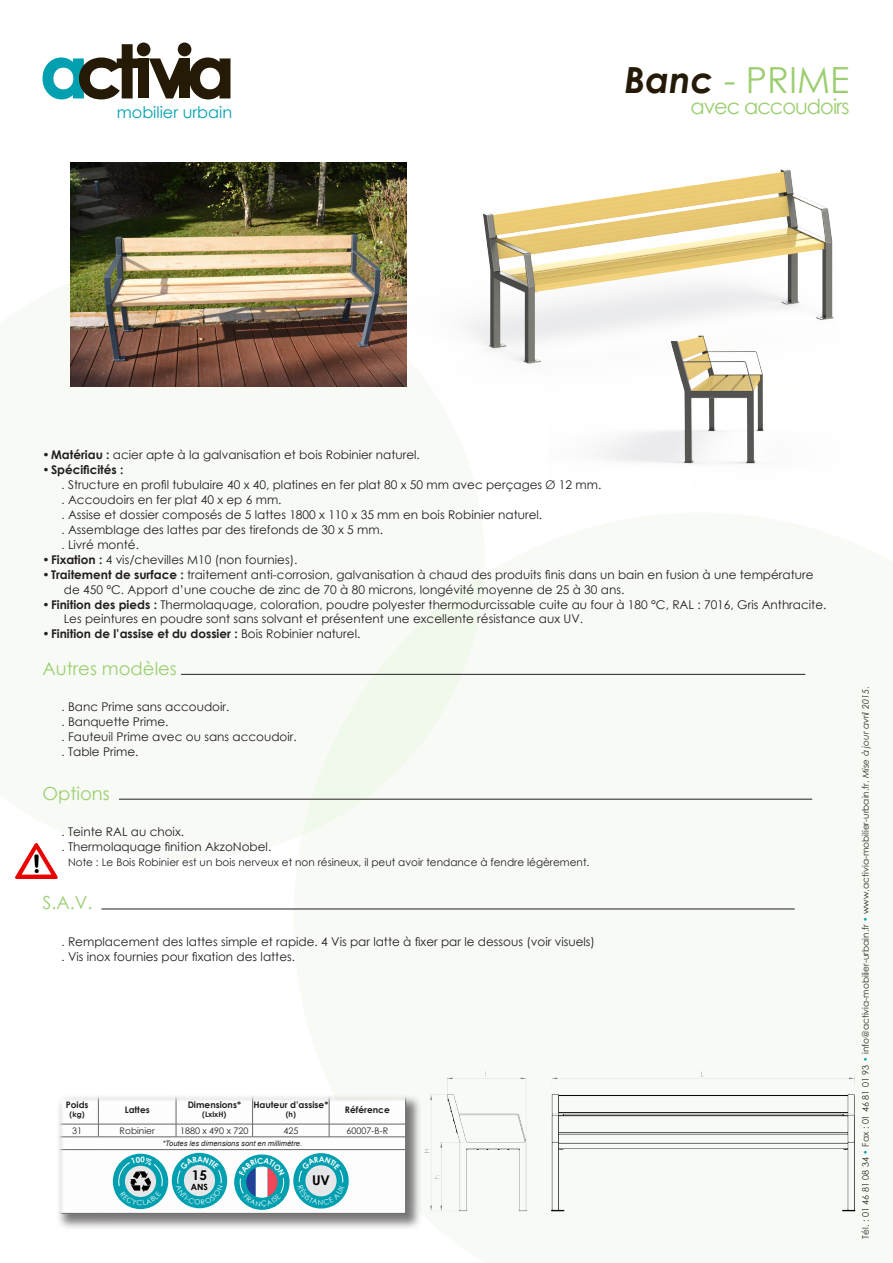
<style>
.page{position:relative;width:893px;height:1263px;background:#fff}
.page>*{position:absolute;margin:0;border:0;box-sizing:border-box;transform-origin:0 0}
.spécificite{font:36px "Century Gothic";color:#9cce71}
.spécificite-2{font:21px "Century Gothic";letter-spacing:-.05em;color:#9cce71}
.t1{font:18px "Century Gothic";color:#9cce71}
.t2{font:16.05px "Century Gothic";color:#00a0b0}
.t3{font:700 13.5px "Century Gothic";color:#000}
.TexteCourantPuces{font:12px "Century Gothic";color:#231f20}
.SousTitreCourant{font:12px/15px "Century Gothic";color:#231f20}
.SousTitreCourant-2{font:700 12px "Century Gothic";color:#231f20}
.TexteCourantPuces-2{font:10.5px "Century Gothic";color:#231f20}
.Style_de_paragraphe{font:9px "Century Gothic";color:#231f20}
.t4{font:700 9px "Century Gothic";color:#231f20}
.t5{font:700 8.55px "Century Gothic";color:#000}
.t6{font:italic 7.5px "Arial";color:#231f20}
.t7{font:700 7.5px "Century Gothic";color:#231f20}
.s1{font-weight:700;font-style:italic;color:#251a05}
.s2{font-weight:700}
.s3{font-family:"Arial"}
.s4{font-family:"Avenir LT Std";font-weight:300}
.s5{font-weight:400}
.s6{color:#00a0b0}
.s7{font-style:italic}
</style>
<div class="page">
<svg style="left:293px;top:574px;width:520px;height:637px;fill:#f8fbf5"></svg>
<svg style="left:43px;top:43px;width:187px;height:56px"></svg>
<div style="left:56px;top:1094px;width:366px;height:136px;background:#231f20;opacity:.6"></div>
<hr style="left:56px;top:1213px;width:42px;height:1px;background:#67676a">
<hr style="left:98px;top:1213px;width:78px;height:1px;background:#67676a">
<hr style="left:176px;top:1213px;width:77px;height:1px;background:#67676a">
<hr style="left:253px;top:1213px;width:76px;height:1px;background:#67676a">
<hr style="left:329px;top:1213px;width:77px;height:1px;background:#67676a">
<hr style="left:181px;top:674px;width:624px;height:1px;background:#231f20">
<hr style="left:119px;top:799px;width:693px;height:1px;background:#231f20">
<hr style="left:101px;top:908px;width:694px;height:1px;background:#231f20">
<img style="left:466px;top:168px;width:367px;height:196px">
<img style="left:543px;top:1068px;width:313px;height:144px">
<img style="left:363px;top:1068px;width:164px;height:151px">
<img style="left:549px;top:313px;width:285px;height:151px">
<img style="left:16px;top:843px;width:41px;height:35px">
<img style="left:70px;top:163px;width:337px;height:223px">
<svg style="left:56px;top:1094px;width:350px;height:119px"></svg>
<h3 class="t2" style="left:117px;top:101px;width:117px">mobilier urbain</h3>
<p class="spécificite" style="left:625px;top:55px;width:226px"><span class="s1">Banc</span> - PRIME</p>
<p class="spécificite-2" style="left:690px;top:92px;width:161px">avec accoudoirs</p>
<p class="SousTitreCourant" style="left:43px;top:447px;width:379px"><span class="s2">• Matériau :</span> acier apte à la galvanisation et bois Robinier naturel.</p>
<p class="SousTitreCourant-2" style="left:43px;top:460px;width:82px">• Spécificités :</p>
<p class="TexteCourantPuces" style="left:62px;top:476px;width:541px"><span class="s3">.</span> Structure en profil tubulaire 40 x 40, platines en fer plat 80 x 50 mm avec perçages <span class="s4">Ø</span> 12 mm.</p>
<p class="TexteCourantPuces" style="left:62px;top:491px;width:221px"><span class="s3">.</span> Accoudoirs en fer plat 40 x ep 6 mm.</p>
<p class="TexteCourantPuces" style="left:62px;top:506px;width:482px"><span class="s3">.</span> Assise et dossier composés de 5 lattes 1800 x 110 x 35 mm en bois Robinier naturel.</p>
<p class="TexteCourantPuces" style="left:62px;top:521px;width:323px"><span class="s3">.</span> Assemblage des lattes par des tirefonds de 30 x 5 mm.</p>
<p class="TexteCourantPuces" style="left:62px;top:536px;width:79px"><span class="s3">.</span> Livré monté.</p>
<p class="SousTitreCourant" style="left:43px;top:552px;width:256px"><span class="s2">• Fixation :</span> 4 vis/chevilles M10 (non fournies).</p>
<p class="SousTitreCourant" style="left:64px;top:567px;width:751px;text-indent:-21px"><span class="s2">• Traitement de surface :</span> traitement anti-corrosion, galvanisation à chaud des produits finis dans un bain en fusion à une température de 450 °C. Apport d’une couche de zinc de 70 à 80 microns, longévité moyenne de 25 à 30 ans.</p>
<p class="SousTitreCourant" style="left:64px;top:597px;width:764px;line-height:14.4px;text-indent:-21px"><span class="s2">• Finition des pieds :</span> Thermolaquage, coloration, poudre polyester thermodurcissable cuite au four à 180 °C, RAL : 7016, Gris Anthracite.<br>Les peintures en poudre sont sans solvant et présentent une excellente résistance aux UV.</p>
<p class="SousTitreCourant-2" style="left:43px;top:625px;width:319px">• Finition de l’assise et du dossier : <span class="s5">Bois Robinier naturel.</span></p>
<p class="t1" style="left:43px;top:656px;width:136px">Autres modèles</p>
<p class="TexteCourantPuces" style="left:62px;top:699px;width:169px"><span class="s3">.</span> Banc Prime sans accoudoir.</p>
<p class="TexteCourantPuces" style="left:62px;top:714px;width:108px"><span class="s3">.</span> Banquette Prime.</p>
<p class="TexteCourantPuces" style="left:62px;top:729px;width:237px"><span class="s3">.</span> Fauteuil Prime avec ou sans accoudoir.</p>
<p class="TexteCourantPuces" style="left:62px;top:744px;width:78px"><span class="s3">.</span> Table Prime.</p>
<p class="t1" style="left:43px;top:780px;width:69px">Options</p>
<p class="TexteCourantPuces" style="left:62px;top:823px;width:124px"><span class="s3">.</span> Teinte RAL au choix.</p>
<p class="TexteCourantPuces" style="left:62px;top:838px;width:211px"><span class="s3">.</span> Thermolaquage finition AkzoNobel.</p>
<p class="TexteCourantPuces-2" style="left:68px;top:855px;width:523px">Note : Le Bois Robinier est un bois nerveux et non résineux, il peut avoir tendance à fendre légèrement.</p>
<p class="t1" style="left:43px;top:890px;width:51px">S.A.V.</p>
<p class="TexteCourantPuces" style="left:62px;top:933px;width:535px"><span class="s3">.</span> Remplacement des lattes simple et rapide. 4 Vis par latte à fixer par le dessous (voir visuels)</p>
<p class="TexteCourantPuces" style="left:62px;top:948px;width:235px"><span class="s3">.</span> Vis inox fournies pour fixation des lattes.</p>
<p class="t4" style="left:66px;top:1098px;width:24px">Poids</p>
<p class="t7" style="left:70px;top:1109px;width:16px">(kg)</p>
<p class="t4" style="left:125px;top:1102px;width:27px">Lattes</p>
<p class="t4" style="left:188px;top:1098px;width:55px">Dimensions*</p>
<p class="t7" style="left:202px;top:1109px;width:26px">(LxlxH)</p>
<p class="t4" style="left:253px;top:1098px;width:76px">Hauteur d’assise*</p>
<p class="t7" style="left:286px;top:1109px;width:12px">(h)</p>
<p class="t4" style="left:345px;top:1102px;width:46px">Référence</p>
<p class="Style_de_paragraphe" style="left:72px;top:1124px;width:11px">31</p>
<p class="Style_de_paragraphe" style="left:120px;top:1124px;width:37px">Robinier</p>
<p class="Style_de_paragraphe" style="left:180px;top:1124px;width:70px">1880 x 490 x 720</p>
<p class="Style_de_paragraphe" style="left:283px;top:1124px;width:16px">425</p>
<p class="Style_de_paragraphe" style="left:347px;top:1124px;width:43px">60007-B-R</p>
<p class="t6" style="left:162px;top:1138px;width:141px">*Toutes les dimensions sont en millimètre.</p>
<p class="t3" style="left:312px;top:1170px;width:20px">UV</p>
<p class="t3" style="left:192px;top:1164px;width:17px">15</p>
<p class="t5" style="left:191px;top:1180px;width:19px">ANS</p>
<p class="Style_de_paragraphe" style="left:859px;top:1238px;width:553px;rotate:-90deg">Tél. : 01 46 81 08 34 <span class="s6">•</span> Fax : 01 46 81 01 93 <span class="s6">•</span> info@activia-mobilier-urbain.fr <span class="s6">•</span> www.activia-mobilier-urbain.fr. <span class="s7">Mise à jour avril 2015</span>.</p>
</div>
